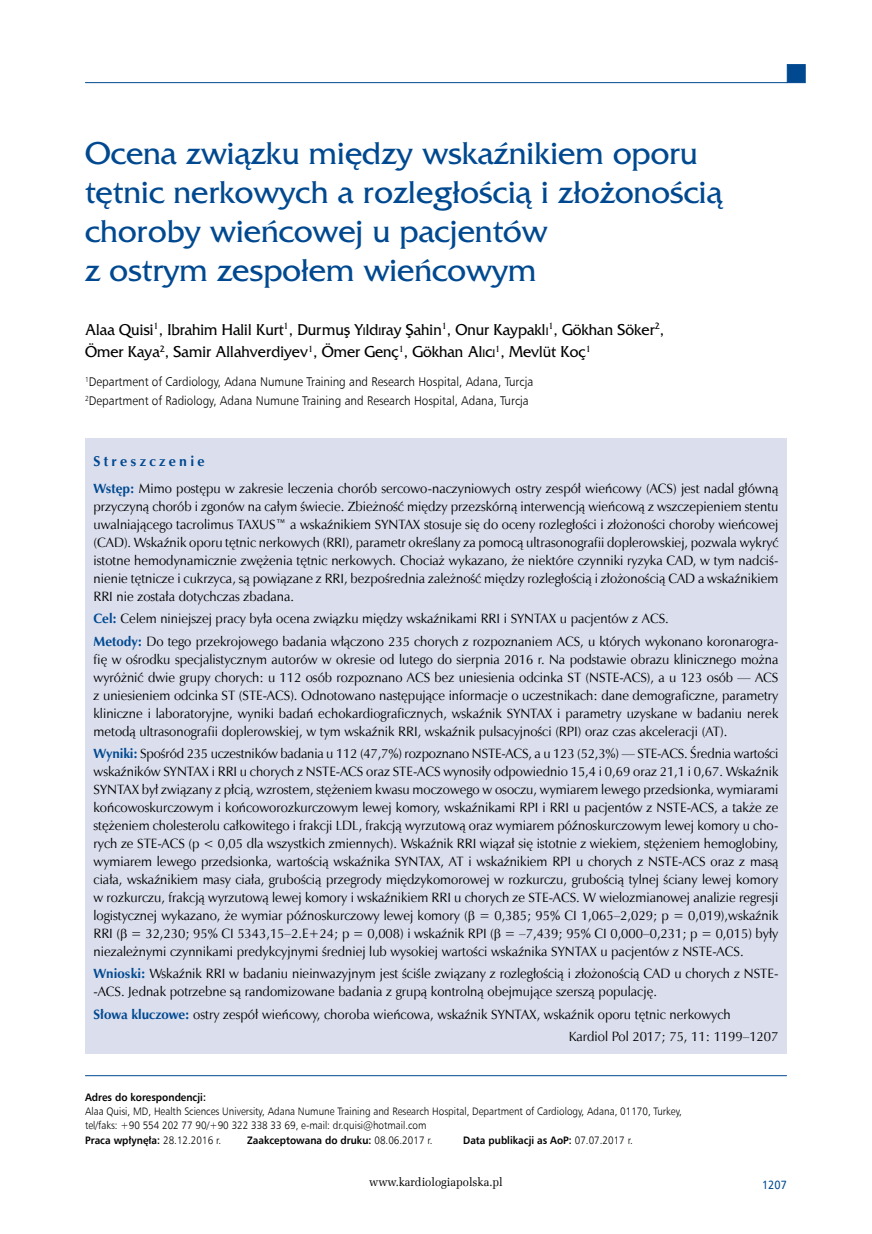
<style>
.page{position:relative;width:872px;height:1234px;background:#fff}
.page>*{position:absolute;margin:0;border:0;box-sizing:border-box;transform-origin:0 0}
.t1{font:33px/39px "France";color:#004990}
.t2{font:16.5px/22.5px "France";color:#000;scale:.94 1}
.t3{font:700 14.25px "Zapf Humnst EU";letter-spacing:.23em;color:#004990}
.t4{font:13.5px/18px "Zapf Humnst EU";color:#000;text-align:justify}
.t5{font:12.6px/19.2px "Humnst 777 Lt EU";color:#000;scale:.93 1}
.t6{font:12px "Zapf Ellipt EU";color:#000;scale:.95 1}
.t7{font:12px "Humnst 777 EU";color:#004990;scale:.9 1}
.t8{font:10.8px/14.2px "Humnst 777 Lt EU";color:#000;scale:.92 1}
.t9{font:700 10.8px "Humnst 777 EU";color:#000;scale:.92 1}
.s1{font-size:11.4px}
.s2{font-weight:700;color:#004990}
.s3{font-family:"Humnst 777 Lt EU";font-weight:400}
</style>
<div class="page">
<hr style="left:85px;top:82px;width:702px;height:1px;background:#004990">
<div style="left:787px;top:64px;width:18px;height:19px;background:#004990;border:1px solid #004990"></div>
<div style="left:85px;top:438px;width:702px;height:615px;background:#dbdeed"></div>
<hr style="left:85px;top:1075px;width:702px;height:1px;background:#004990">
<h1 class="t1" style="left:85px;top:134px;width:639px">Ocena związku między wskaźnikiem oporu tętnic nerkowych a rozległością i złożonością choroby wieńcowej u pacjentów<br>z ostrym zespołem wieńcowym</h1>
<p class="t2" style="left:85px;top:318px;width:617px">Alaa Quisi<sup>1</sup>, Ibrahim Halil Kurt<sup>1</sup>, Durmuş Y<span class="s1">I</span>ld<span class="s1">I</span>ray Şahin<sup>1</sup>, Onur Kaypakl<span class="s1">I</span><sup>1</sup>, Gökhan Söker<sup>2</sup>,<br>Ömer Kaya<sup>2</sup>, Samir Allahverdiyev<sup>1</sup>, Ömer Genç<sup>1</sup>, Gökhan Al<span class="s1">I</span>c<span class="s1">I</span><sup>1</sup>, Mevlüt Koç<sup>1</sup></p>
<p class="t5" style="left:85px;top:372px;width:483px"><sup>1</sup>Department of Cardiology, Adana Numune Training and Research Hospital, Adana, Turcja<br><sup>2</sup>Department of Radiology, Adana Numune Training and Research Hospital, Adana, Turcja</p>
<p class="t3" style="left:94px;top:452px;width:112px">Streszczenie</p>
<p class="t4" style="left:94px;top:479px;width:686px"><span class="s2">Wstęp:</span> Mimo postępu w zakresie leczenia chorób sercowo-naczyniowych ostry zespół wieńcowy (ACS) jest nadal główną przyczyną chorób i zgonów na całym świecie. Zbieżność między przezskórną interwencją wieńcową z wszczepieniem stentu uwalniającego tacrolimus TAXUS™ a wskaźnikiem SYNTAX stosuje się do oceny rozległości i złożoności choroby wieńcowej (CAD). Wskaźnik oporu tętnic nerkowych (RRI), parametr określany za pomocą ultrasonografii doplerowskiej, pozwala wykryć istotne hemodynamicznie zwężenia tętnic nerkowych. Chociaż wykazano, że niektóre czynniki ryzyka CAD, w tym nadciś&shy;nienie tętnicze i cukrzyca, są powiązane z RRI, bezpośrednia zależność między rozległością i złożonością CAD a wskaźnikiem RRI nie została dotychczas zbadana.</p>
<p class="t4" style="left:94px;top:607px;width:686px;line-height:22.4px"><span class="s2">Cel:</span> Celem niniejszej pracy była ocena związku między wskaźnikami RRI i SYNTAX u pacjentów z ACS.<br><span class="s2">Metody:</span> Do tego przekrojowego badania włączono 235 chorych z rozpoznaniem ACS, u których wykonano koronarogra-</p>
<p class="t4" style="left:94px;top:650px;width:686px">fię w ośrodku specjalistycznym autorów w okresie od lutego do sierpnia 2016 r. Na podstawie obrazu klinicznego można wyróżnić dwie grupy chorych: u 112 osób rozpoznano ACS bez uniesienia odcinka ST (NSTE-ACS), a u 123 osób — ACS z uniesieniem odcinka ST (STE-ACS). Odnotowano następujące informacje o uczestnikach: dane demograficzne, parametry kliniczne i laboratoryjne, wyniki badań echokardiograficznych, wskaźnik SYNTAX i parametry uzyskane w badaniu nerek metodą ultrasonografii doplerowskiej, w tym wskaźnik RRI, wskaźnik pulsacyjności (RPI) oraz czas akceleracji (AT).</p>
<p class="t4" style="left:94px;top:744px;width:686px"><span class="s2">Wyniki:</span> Spośród 235 uczestników badania u 112 (47,7%) rozpoznano NSTE-ACS, a u 123 (52,3%) — STE-ACS. Średnia wartości wskaźników SYNTAX i RRI u chorych z NSTE-ACS oraz STE-ACS wynosiły odpowiednio 15,4 i 0,69 oraz 21,1 i 0,67. Wskaźnik SYNTAX był związany z płcią, wzrostem, stężeniem kwasu moczowego w osoczu, wymiarem lewego przedsionka, wymiarami końcowoskurczowym i końcoworozkurczowym lewej komory, wskaźnikami RPI i RRI u pacjentów z NSTE-ACS, a także ze stężeniem cholesterolu całkowitego i frakcji LDL, frakcją wyrzutową oraz wymiarem późnoskurczowym lewej komory u cho&shy;rych ze STE-ACS (p &lt; 0,05 dla wszystkich zmiennych). Wskaźnik RRI wiązał się istotnie z wiekiem, stężeniem hemoglobiny, wymiarem lewego przedsionka, wartością wskaźnika SYNTAX, AT i wskaźnikiem RPI u chorych z NSTE-ACS oraz z masą ciała, wskaźnikiem masy ciała, grubością przegrody międzykomorowej w rozkurczu, grubością tylnej ściany lewej komory w rozkurczu, frakcją wyrzutową lewej komory i wskaźnikiem RRI u chorych ze STE-ACS. W wielozmianowej analizie regresji logistycznej wykazano, że wymiar późnoskurczowy lewej komory ( = 0,385; 95% CI 1,065–2,029; p = 0,019),wskaźnik RRI ( = 32,230; 95% CI 5343,15–2.E+24; p = 0,008) i wskaźnik RPI ( = –7,439; 95% CI 0,000–0,231; p = 0,015) były niezależnymi czynnikami predykcyjnymi średniej lub wysokiej wartości wskaźnika SYNTAX u pacjentów z NSTE-ACS.</p>
<p class="t4" style="left:94px;top:964px;width:686px"><span class="s2">Wnioski:</span> Wskaźnik RRI w badaniu nieinwazyjnym jest ściśle związany z rozległością i złożonością CAD u chorych z NSTE--ACS. Jednak potrzebne są randomizowane badania z grupą kontrolną obejmujące szerszą populację.</p>
<p class="t4" style="left:569px;top:1002px;width:211px;line-height:22.2px;text-indent:-475px"><span class="s2">Słowa kluczowe:</span> ostry zespół wieńcowy, choroba wieńcowa, wskaźnik SYNTAX, wskaźnik oporu tętnic nerkowych<br>Kardiol Pol 2017; 75, 11: 1199–1207</p>
<p class="t9" style="left:85px;top:1089px;width:133px">Adres do korespondencji:</p>
<p class="t8" style="left:85px;top:1103px;width:650px">Alaa Quisi, MD, Health Sciences University, Adana Numune Training and Research Hospital, Department of Cardiology, Adana, 01170, Turkey, tel/faks: +90 554 202 77 90/+90 322 338 33 69, e-mail: dr.quisi@hotmail.com</p>
<p class="t9" style="left:85px;top:1132px;width:149px">Praca wpłynęła: <span class="s3">28.12.2016 r.</span></p>
<p class="t9" style="left:247px;top:1132px;width:203px">Zaakceptowana do druku: <span class="s3">08.06.2017 r.</span></p>
<p class="t9" style="left:463px;top:1132px;width:186px">Data publikacji as AoP: <span class="s3">07.07.2017 r.</span></p>
<p class="t6" style="left:369px;top:1173px;width:142px">www.kardiologiapolska.pl</p>
<p class="t7" style="left:762px;top:1176px;width:29px">1207</p>
</div>
